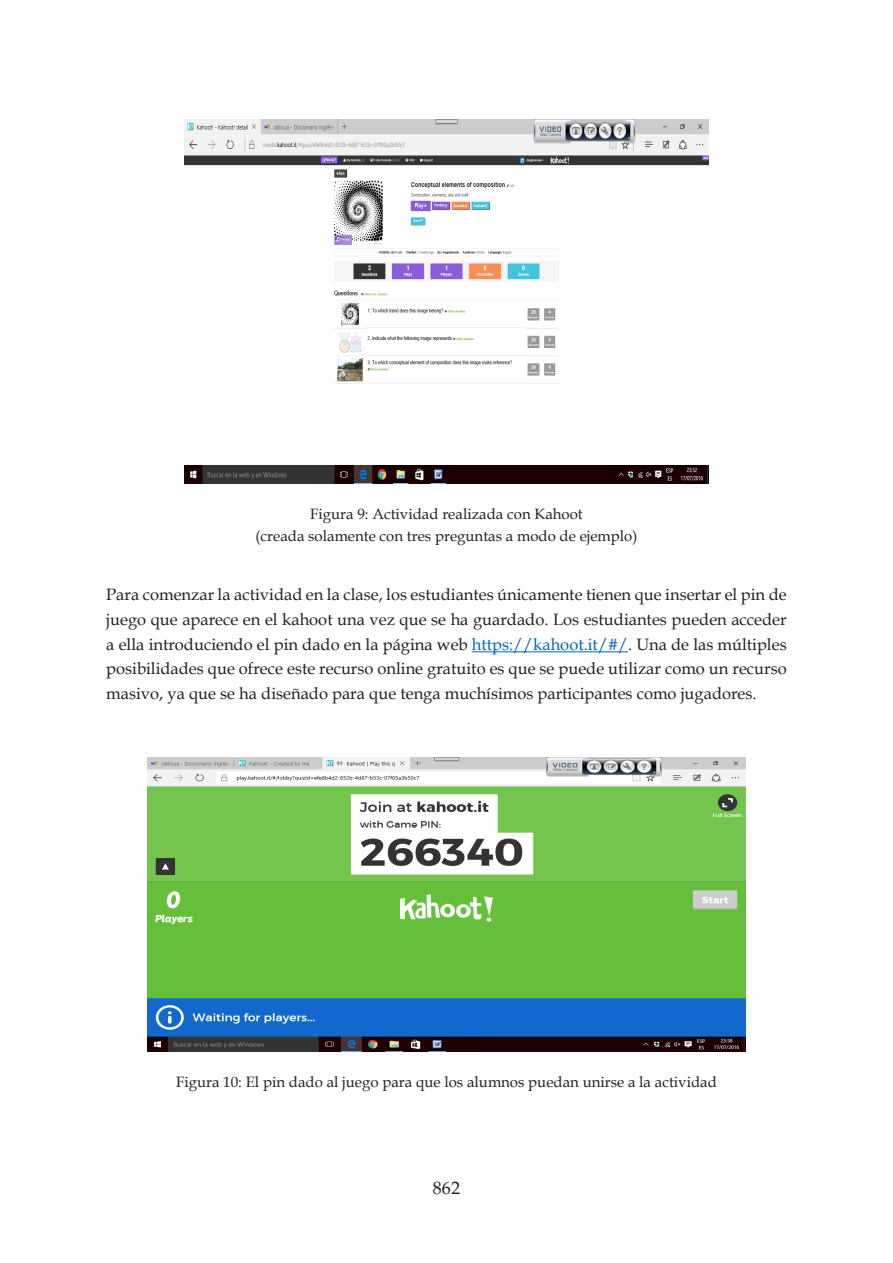
<style>
.page{position:relative;width:893px;height:1263px;background:#fff}
.page>*{position:absolute;margin:0;border:0;box-sizing:border-box;transform-origin:0 0}
.t1{font:18px "Book Antiqua";color:#231f20}
.Párrafo_NORMAL{font:16.5px/24.8px "Book Antiqua";color:#231f20;text-align:justify}
.Pie_de_FOTO{font:15px/22.5px "Book Antiqua";color:#231f20;text-align:center}
.s1{color:#0563c1}
</style>
<div class="page">
<hr style="left:472px;top:651px;width:156px;height:1px;background:#0563c1">
<img style="left:184px;top:119px;width:525px;height:365px">
<img style="left:148px;top:758px;width:597px;height:293px">
<p class="Pie_de_FOTO" style="left:256px;top:502px;width:383px">Figura 9: Actividad realizada con Kahoot<br>(creada solamente con tres preguntas a modo de ejemplo)</p>
<p class="Párrafo_NORMAL" style="left:106px;top:582px;width:682px">Para comenzar la actividad en la clase, los estudiantes únicamente tienen que insertar el pin de juego que aparece en el kahoot una vez que se ha guardado. Los estudiantes pueden acceder a ella introduciendo el pin dado en la página web <span class="s1">https://kahoot.it/#/</span>. Una de las múltiples posibilidades que ofrece este recurso online gratuito es que se puede utilizar como un recurso masivo, ya que se ha diseñado para que tenga muchísimos participantes como jugadores.</p>
<p class="Pie_de_FOTO" style="left:176px;top:1070px;width:542px">Figura 10: El pin dado al juego para que los alumnos puedan unirse a la actividad</p>
<p class="t1" style="left:433px;top:1176px;width:28px">862</p>
</div>
